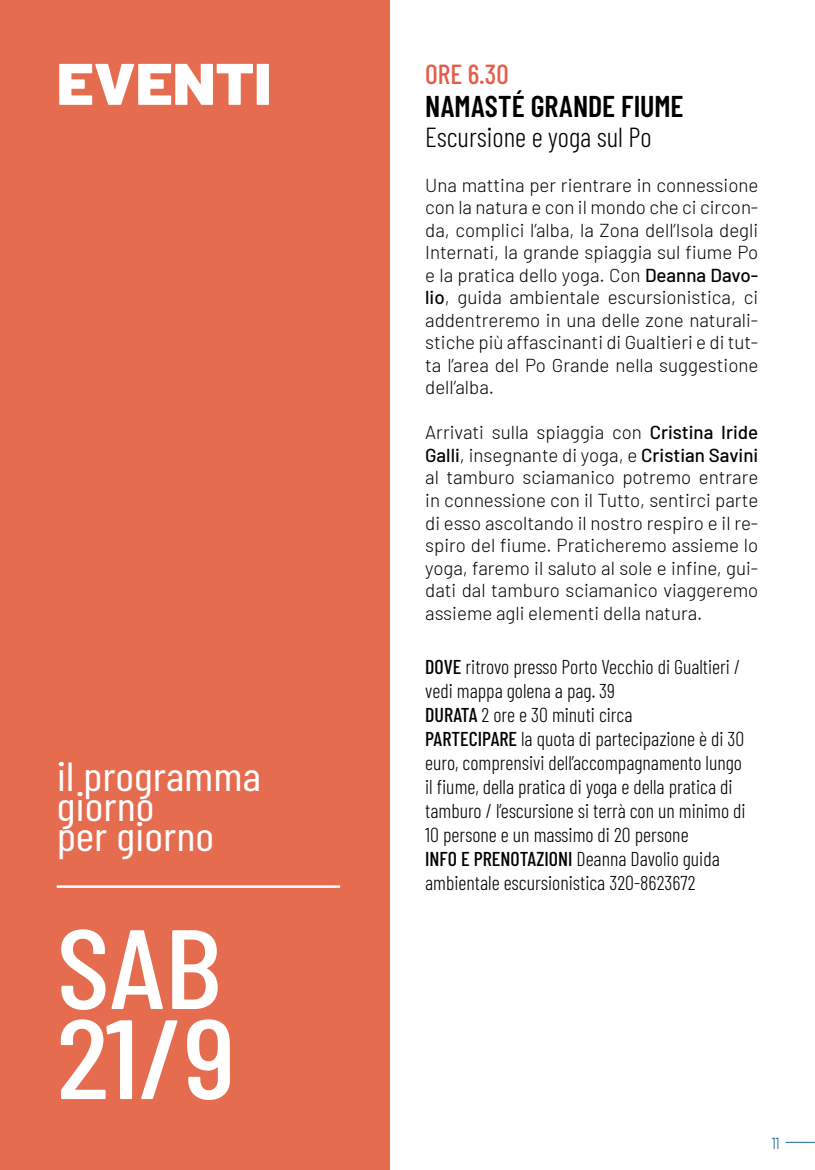
<style>
.page{position:relative;width:815px;height:1170px;background:#fff}
.page>*{position:absolute;margin:0;border:0;box-sizing:border-box;transform-origin:0 0}
.t1{font:500 112.5px/90px "Barlow Condensed";color:#fff;scale:1.11 1}
.t2{font:900 58.5px "Barlow";color:#fff;scale:1.11 1}
.t3{font:40.5px/30px "Barlow Condensed";color:#fff;scale:1.11 1}
.t4{font:600 30px "Barlow Condensed";letter-spacing:.005em;color:#000}
.t5{font:300 27.5px "Barlow Condensed";color:#000}
.t6{font:500 27.5px "Barlow Condensed";color:#e45d48}
.t7{font:300 20px/24px "Barlow Condensed";color:#000}
.t8{font:300 18.75px/22.5px "Barlow";color:#000;text-align:justify}
.t9{font:300 16.25px "Barlow Condensed";color:#1b6890}
.s1{font-weight:500}
</style>
<div class="page">
<svg style="left:786px;top:1141px;width:29px;height:1px"></svg>
<div style="left:0;top:0;width:390px;height:1169px;background:#e56c4f"></div>
<hr style="left:57px;top:885px;width:283px;height:2px;background:#fff">
<h2 class="t2" style="left:57px;top:40px;width:195px">EVENTI</h2>
<h3 class="t3" style="left:57px;top:758px;width:186px">il programma giorno<br>per giorno</h3>
<h1 class="t1" style="left:57px;top:915px;width:163px">SAB<br>21/9</h1>
<h3 class="t6" style="left:425px;top:55px;width:85px">ORE 6.30</h3>
<h3 class="t4" style="left:425px;top:85px;width:260px">NAMASTÉ GRANDE FIUME</h3>
<h3 class="t5" style="left:425px;top:117px;width:228px">Escursione e yoga sul Po</h3>
<p class="t8" style="left:425px;top:172px;width:335px">Una mattina per rientrare in connessione con la natura e con il mondo che ci circon&shy;da, complici l’alba, la Zona dell’Isola degli Internati, la grande spiaggia sul fiume Po e la pratica dello yoga. Con <span class="s1">Deanna Davo&shy;lio</span>, guida ambientale escursionistica, ci addentreremo in una delle zone naturali&shy;stiche più affascinanti di Gualtieri e di tut&shy;ta l’area del Po Grande nella suggestione dell’alba.</p>
<p class="t8" style="left:425px;top:420px;width:335px">Arrivati sulla spiaggia con <span class="s1">Cristina Iride Galli</span>, insegnante di yoga, e <span class="s1">Cristian Savini </span>al tamburo sciamanico potremo entrare in connessione con il Tutto, sentirci parte di esso ascoltando il nostro respiro e il re&shy;spiro del fiume. Praticheremo assieme lo yoga, faremo il saluto al sole e infine, gui&shy;dati dal tamburo sciamanico viaggeremo assieme agli elementi della natura.</p>
<p class="t7" style="left:425px;top:653px;width:322px"><span class="s1">DOVE</span> ritrovo presso Porto Vecchio di Gualtieri / vedi mappa golena a pag. 39<br><span class="s1">DURATA</span> 2 ore e 30 minuti circa<br><span class="s1">PARTECIPARE</span> la quota di partecipazione è di 30 euro, comprensivi dell’accompagnamento lungo il fiume, della pratica di yoga e della pratica di tamburo / l’escursione si terrà con un minimo di 10 persone e un massimo di 20 persone<br><span class="s1">INFO E PRENOTAZIONI</span> Deanna Davolio guida ambientale escursionistica 320-8623672</p>
<p class="t9" style="left:772px;top:1131px;width:9px">11</p>
</div>
